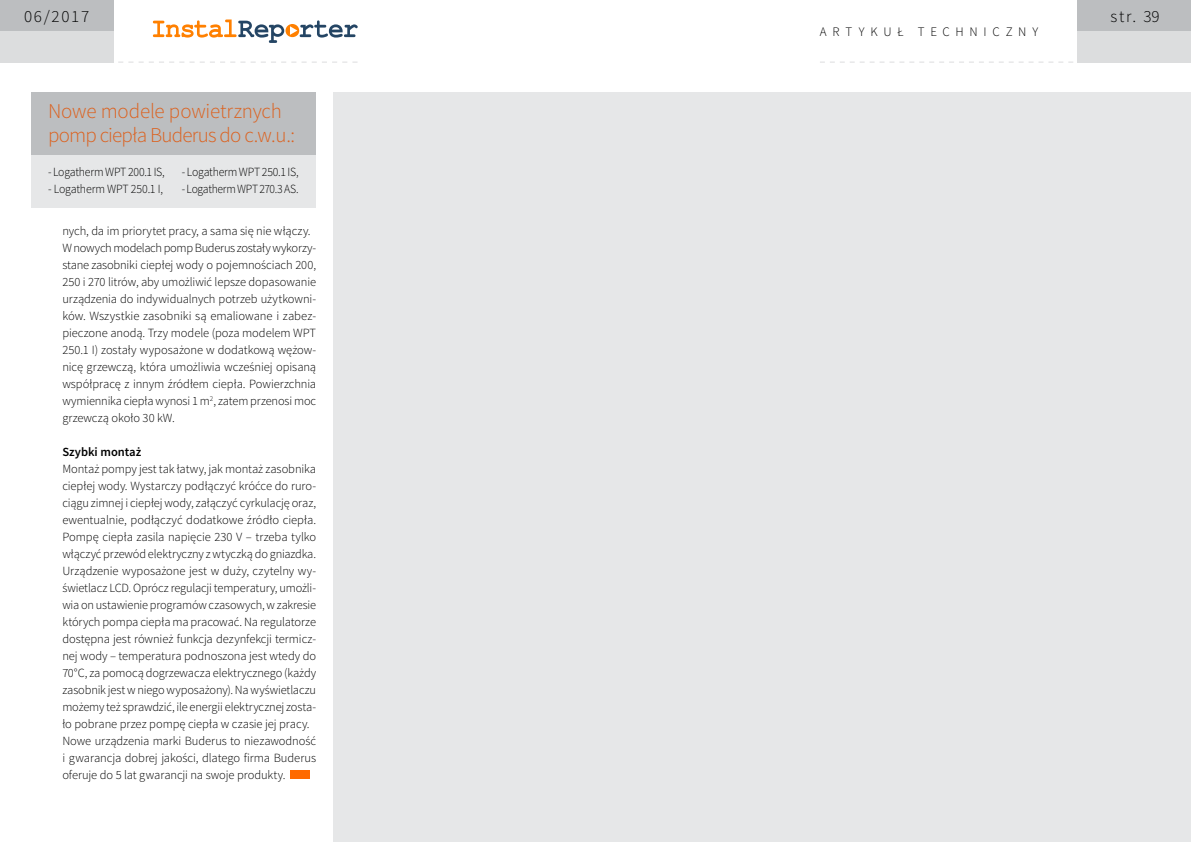
<style>
.page{position:relative;width:1191px;height:842px;background:#fff}
.page>*{position:absolute;margin:0;border:0;box-sizing:border-box;transform-origin:0 0}
.t1{font:300 21px/24px "Source Sans Pro";letter-spacing:-.015em;color:#dc611e}
.t2{font:300 17px "Source Sans Pro";letter-spacing:.1em;color:#000}
.t3{font:300 13px "Source Sans Pro";letter-spacing:.44em;color:#000}
.t4{font:300 12.5px/17px "Source Sans Pro";letter-spacing:-.01em;color:#000}
.t5{font:300 12.5px "Source Sans Pro";letter-spacing:-.01em;color:#000;scale:.94 1}
.t6{font:300 12.5px "Source Sans Pro";letter-spacing:-.03em;color:#000;scale:.93 1}
.t7{font:300 12.5px "Source Sans Pro";letter-spacing:-.01em;color:#000;scale:.95 1}
.t8{font:600 12.5px "Source Sans Pro";color:#000}
</style>
<div class="page">
<div style="left:1077px;top:0;width:114px;height:31px;background:#bcbec0"></div>
<div style="left:1077px;top:31px;width:114px;height:31px;background:#dcddde"></div>
<svg style="left:153px;top:20px;width:204px;height:23px"></svg>
<div style="left:0;top:0;width:113px;height:31px;background:#bcbec0"></div>
<div style="left:0;top:31px;width:113px;height:31px;background:#dcddde"></div>
<svg style="left:108px;top:62px;width:249px;height:1px"></svg>
<svg style="left:820px;top:62px;width:263px;height:1px"></svg>
<div style="left:290px;top:770px;width:20px;height:9px;background:#ff6a00"></div>
<div style="left:31px;top:93px;width:285px;height:62px;background:#bcbec0"></div>
<div style="left:31px;top:155px;width:285px;height:53px;background:#e6e7e8"></div>
<div style="left:333px;top:93px;width:858px;height:749px;background:#e6e7e8"></div>
<h2 class="t2" style="left:24px;top:6px;width:67px">06/2017</h2>
<h2 class="t2" style="left:1110px;top:6px;width:51px">str. 39</h2>
<p class="t3" style="left:820px;top:24px;width:220px">artykuł techniczny</p>
<h1 class="t1" style="left:48px;top:99px;width:249px">Nowe modele powietrznych pomp ciepła Buderus do c.w.u.:</h1>
<p class="t5" style="left:48px;top:164px;width:126px">- Logatherm WPT 200.1 IS,</p>
<p class="t7" style="left:48px;top:181px;width:122px">- Logatherm WPT 250.1 I,</p>
<p class="t5" style="left:182px;top:164px;width:126px">- Logatherm WPT 250.1 IS,</p>
<p class="t6" style="left:182px;top:181px;width:127px">- Logatherm WPT 270.3 AS.</p>
<p class="t4" style="left:62px;top:223px;width:255px">nych, da im priorytet pracy, a sama się nie włączy.<br>W nowych modelach pomp Buderus zostały wykorzy&shy;stane zasobniki ciepłej wody o pojemnościach 200, 250 i 270 litrów, aby umożliwić lepsze dopasowanie urządzenia do indywidualnych potrzeb użytkowni&shy;ków. Wszystkie zasobniki są emaliowane i zabez&shy;pieczone anodą. Trzy modele (poza modelem WPT 250.1 I) zostały wyposażone w dodatkową wężow&shy;nicę grzewczą, która umożliwia wcześniej opisaną współpracę z innym źródłem ciepła. Powierzchnia wymiennika ciepła wynosi 1 m<sup>2</sup>, zatem przenosi moc grzewczą około 30 kW.</p>
<p class="t8" style="left:62px;top:444px;width:80px">Szybki montaż</p>
<p class="t4" style="left:62px;top:461px;width:255px">Montaż pompy jest tak łatwy, jak montaż zasobnika ciepłej wody. Wystarczy podłączyć króćce do ruro&shy;ciągu zimnej i ciepłej wody, załączyć cyrkulację oraz, ewentualnie, podłączyć dodatkowe źródło ciepła.<br>Pompę ciepła zasila napięcie 230 V – trzeba tylko włączyć przewód elektryczny z wtyczką do gniazdka.<br>Urządzenie wyposażone jest w duży, czytelny wy&shy;świetlacz LCD. Oprócz regulacji temperatury, umożli&shy;wia on ustawienie programów czasowych, w zakresie których pompa ciepła ma pracować. Na regulatorze dostępna jest również funkcja dezynfekcji termicz&shy;nej wody – temperatura podnoszona jest wtedy do 70°C, za pomocą dogrzewacza elektrycznego (każdy zasobnik jest w niego wyposażony). Na wyświetlaczu możemy też sprawdzić, ile energii elektrycznej zosta&shy;ło pobrane przez pompę ciepła w czasie jej pracy.<br>Nowe urządzenia marki Buderus to niezawodność i gwarancja dobrej jakości, dlatego firma Buderus oferuje do 5 lat gwarancji na swoje produkty.</p>
</div>
